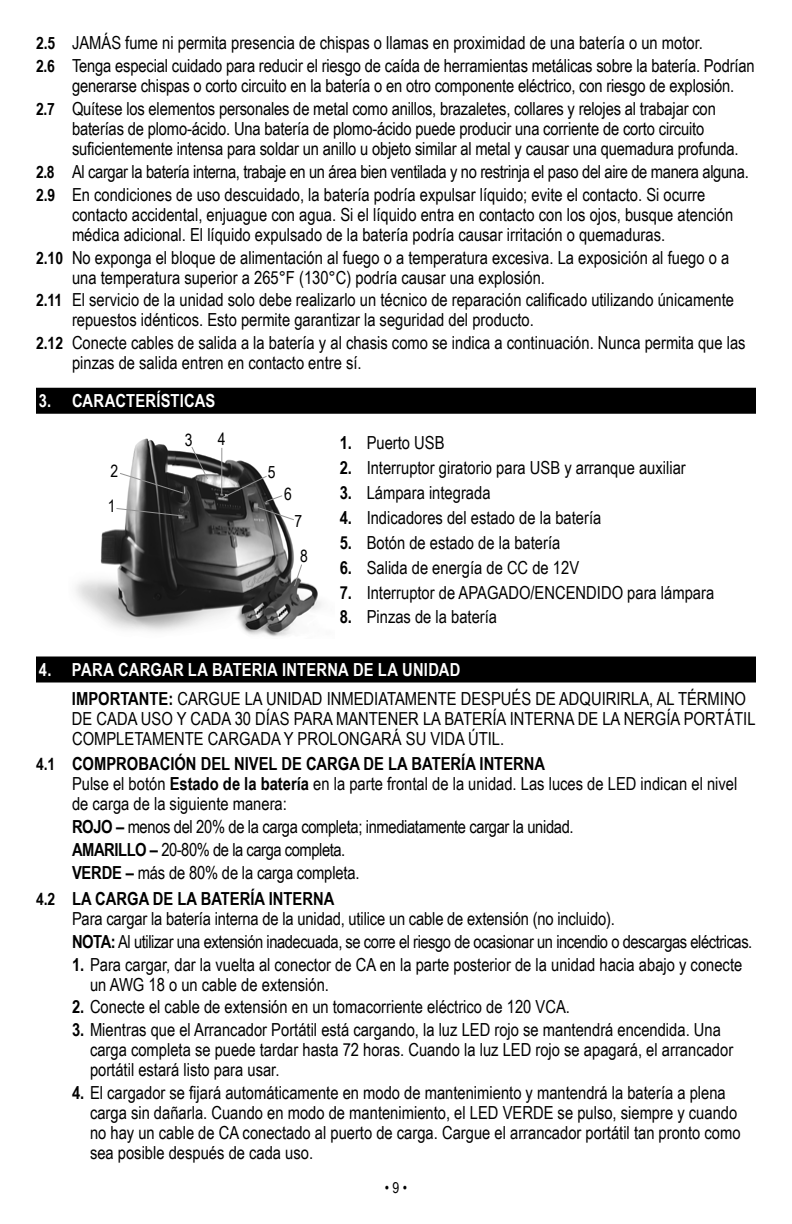
<style>
.page{position:relative;width:792px;height:1224px;background:#fff}
.page>*{position:absolute;margin:0;border:0;box-sizing:border-box;transform-origin:0 0}
.t1{font:18px/20px "Arial Narrow";color:#000}
.t2{font:18px/22.8px "Arial Narrow";letter-spacing:-.02em;color:#000}
.t3{font:18px "Arial Narrow";letter-spacing:-.025em;color:#000}
.t4{font:700 18px "Arial Narrow";letter-spacing:.01em;color:#fff}
.t5{font:17px/35px "Arial Narrow";color:#000;text-align:center}
.t6{font:15px "Arial Narrow";color:#000}
.s1{font-weight:700;font-size:17px}
.s2{font-weight:700}
.s3{font-weight:700;color:#fff}
</style>
<div class="page">
<div style="left:36px;top:388px;width:720px;height:26px;background:#000"></div>
<div style="left:36px;top:657px;width:720px;height:26px;background:#000"></div>
<img style="left:76px;top:438px;width:246px;height:199px">
<svg style="left:119px;top:472px;width:66px;height:22px"></svg>
<svg style="left:115px;top:507px;width:68px;height:10px"></svg>
<svg style="left:191px;top:446px;width:18px;height:34px"></svg>
<svg style="left:221px;top:475px;width:74px;height:46px"></svg>
<svg style="left:293px;top:563px;width:10px;height:24px"></svg>
<hr style="left:221px;top:448px;width:1px;height:46px;background:#939393">
<p class="t1" style="left:36px;top:31px;width:720px;line-height:22.8px"><span class="s1">2.5</span> JAMÁS fume ni permita presencia de chispas o llamas en proximidad de una batería o un motor.<br><span class="s1">2.6</span> Tenga especial cuidado para reducir el riesgo de caída de herramientas metálicas sobre la batería. Podrían</p>
<p class="t1" style="left:36px;top:74px;width:700px;line-height:22.8px;text-indent:36px">generarse chispas o corto circuito en la batería o en otro componente eléctrico, con riesgo de explosión.<br><span class="s1">2.7</span> Quítese los elementos personales de metal como anillos, brazaletes, collares y relojes al trabajar con</p>
<p class="t1" style="left:72px;top:118px;width:668px">baterías de plomo-ácido. Una batería de plomo-ácido puede producir una corriente de corto circuito suficientemente intensa para soldar un anillo u objeto similar al metal y causar una quemadura profunda.</p>
<p class="t2" style="left:36px;top:159px;width:714px"><span class="s1">2.8</span> Al cargar la batería interna, trabaje en un área bien ventilada y no restrinja el paso del aire de manera alguna.<br><span class="s1">2.9</span> En condiciones de uso descuidado, la batería podría expulsar líquido; evite el contacto. Si ocurre</p>
<p class="t1" style="left:72px;top:204px;width:663px">contacto accidental, enjuague con agua. Si el líquido entra en contacto con los ojos, busque atención médica adicional. El líquido expulsado de la batería podría causar irritación o quemaduras.</p>
<p class="t1" style="left:72px;top:246px;width:659px;text-indent:-36px"><span class="s1">2.10</span> No exponga el bloque de alimentación al fuego o a temperatura excesiva. La exposición al fuego o a una temperatura superior a 265°F (130°C) podría causar una explosión.</p>
<p class="t1" style="left:72px;top:289px;width:664px;text-indent:-36px"><span class="s1">2.11</span> El servicio de la unidad solo debe realizarlo un técnico de reparación calificado utilizando únicamente repuestos idénticos. Esto permite garantizar la seguridad del producto.</p>
<p class="t1" style="left:72px;top:332px;width:675px;text-indent:-36px"><span class="s1">2.12</span> Conecte cables de salida a la batería y al chasis como se indica a continuación. Nunca permita que las pinzas de salida entren en contacto entre sí.</p>
<p class="t4" style="left:39px;top:387px;width:178px">3. CARACTERÍSTICAS</p>
<p class="t5" style="left:185px;top:422px;width:9px">3</p>
<p class="t5" style="left:218px;top:421px;width:9px">4</p>
<p class="t1" style="left:340px;top:432px;width:106px"><span class="s2">1.</span> Puerto USB</p>
<p class="t1" style="left:340px;top:457px;width:348px"><span class="s2">2.</span> Interruptor giratorio para USB y arranque auxiliar</p>
<p class="t1" style="left:340px;top:482px;width:152px"><span class="s2">3.</span> Lámpara integrada</p>
<p class="t1" style="left:340px;top:507px;width:263px"><span class="s2">4.</span> Indicadores del estado de la batería</p>
<p class="t1" style="left:340px;top:532px;width:222px"><span class="s2">5.</span> Botón de estado de la batería</p>
<p class="t1" style="left:340px;top:557px;width:241px"><span class="s2">6.</span> Salida de energía de CC de 12V</p>
<p class="t1" style="left:340px;top:582px;width:376px"><span class="s2">7.</span> Interruptor de APAGADO/ENCENDIDO para lámpara</p>
<p class="t1" style="left:340px;top:606px;width:159px"><span class="s2">8.</span> Pinzas de la batería</p>
<p class="t1" style="left:72px;top:655px;width:676px;line-height:28.6px;text-indent:-33px"><span class="s3">4. PARA CARGAR LA BATERIA INTERNA DE LA UNIDAD<br></span><span class="s2">IMPORTANTE:</span> CARGUE LA UNIDAD INMEDIATAMENTE DESPUÉS DE ADQUIRIRLA, AL TÉRMINO</p>
<p class="t1" style="left:72px;top:708px;width:685px">DE CADA USO Y CADA 30 DÍAS PARA MANTENER LA BATERÍA INTERNA DE LA NERGÍA PORTÁTIL<br>COMPLETAMENTE CARGADA Y PROLONGARÁ SU VIDA ÚTIL.</p>
<p class="t1" style="left:72px;top:753px;width:667px;text-indent:-36px"><span class="s1">4.1</span> <span class="s2">COMPROBACIÓN DEL NIVEL DE CARGA DE LA BATERÍA INTERNA<br></span>Pulse el botón <span class="s2">Estado de la batería</span> en la parte frontal de la unidad. Las luces de LED indican el nivel de carga de la siguiente manera:</p>
<p class="t2" style="left:72px;top:815px;width:503px"><span class="s2">ROJO –</span> menos del 20% de la carga completa; inmediatamente cargar la unidad.<br><span class="s2">AMARILLO –</span> 20-80% de la carga completa.<br><span class="s2">VERDE –</span> más de 80% de la carga completa.</p>
<p class="t1" style="left:72px;top:888px;width:544px;text-indent:-36px"><span class="s1">4.2</span> <span class="s2">LA CARGA DE LA BATERÍA INTERNA<br></span>Para cargar la batería interna de la unidad, utilice un cable de extensión (no incluido).</p>
<p class="t3" style="left:72px;top:928px;width:682px"><span class="s2">NOTA:</span> Al utilizar una extensión inadecuada, se corre el riesgo de ocasionar un incendio o descargas eléctricas.</p>
<p class="t1" style="left:90px;top:954px;width:654px;text-indent:-18px"><span class="s2">1.</span> Para cargar, dar la vuelta al conector de CA en la parte posterior de la unidad hacia abajo y conecte un AWG 18 o un cable de extensión.</p>
<p class="t1" style="left:72px;top:996px;width:499px"><span class="s2">2.</span> Conecte el cable de extensión en un tomacorriente eléctrico de 120 VCA.</p>
<p class="t1" style="left:90px;top:1019px;width:645px;text-indent:-18px"><span class="s2">3.</span> Mientras que el Arrancador Portátil está cargando, la luz LED rojo se mantendrá encendida. Una carga completa se puede tardar hasta 72 horas. Cuando la luz LED rojo se apagará, el arrancador portátil estará listo para usar.</p>
<p class="t1" style="left:90px;top:1082px;width:652px;text-indent:-18px"><span class="s2">4.</span> El cargador se fijará automáticamente en modo de mantenimiento y mantendrá la batería a plena carga sin dañarla. Cuando en modo de mantenimiento, el LED VERDE se pulso, siempre y cuando no hay un cable de CA conectado al puerto de carga. Cargue el arrancador portátil tan pronto como sea posible después de cada uso.</p>
<p class="t5" style="left:110px;top:453px;width:9px">2</p>
<p class="t5" style="left:268px;top:454px;width:9px">5</p>
<p class="t5" style="left:284px;top:476px;width:9px">6</p>
<p class="t5" style="left:108px;top:488px;width:9px">1</p>
<p class="t5" style="left:295px;top:503px;width:15px">7<br>8</p>
<p class="t6" style="left:385px;top:1177px;width:24px">• 9 •</p>
</div>
